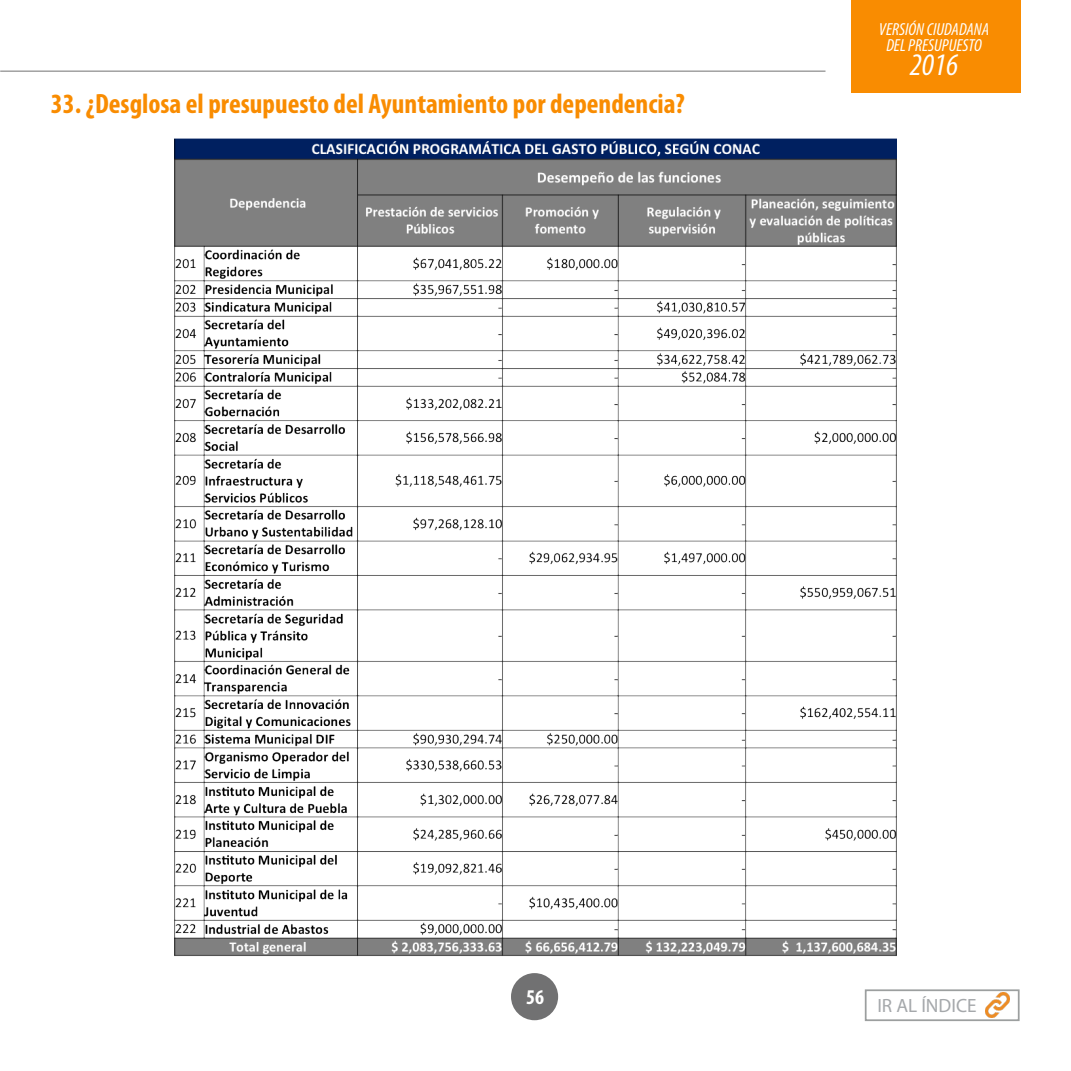
<style>
.page{position:relative;width:1071px;height:1071px;background:#fff}
.page>*{position:absolute;margin:0;border:0;box-sizing:border-box;transform-origin:0 0}
.t1{font:italic condensed 31.5px "Myriad Pro";color:#fff}
.t2{font:700 condensed 28px "Myriad Pro";color:#f98c01}
.t3{font:700 condensed 21px "Myriad Pro";color:#fff}
.t4{font:19.25px "Myriad Pro";color:#a5a8ab}
.t5{font:italic condensed 17.5px "Myriad Pro";color:#fff}
</style>
<div class="page">
<div style="left:511px;top:973px;width:47px;height:47px;background:#717172;border-radius:50%"></div>
<hr style="left:0;top:71px;width:826px;height:1px;background:#717172">
<div style="left:851px;top:0;width:169px;height:92px;background:#f98c01"></div>
<div style="left:865px;top:989px;width:155px;height:32px;border:2px solid #9c9f9f"></div>
<img style="left:985px;top:993px;width:25px;height:24px">
<img style="left:174px;top:138px;width:723px;height:819px">
<p class="t2" style="left:51px;top:86px;width:635px">33. ¿Desglosa el presupuesto del Ayuntamiento por dependencia?</p>
<p class="t5" style="left:879px;top:19px;width:112px">VERSIÓN CIUDADANA</p>
<p class="t5" style="left:886px;top:35px;width:97px">DEL PRESUPUESTO</p>
<p class="t1" style="left:910px;top:45px;width:50px">2016</p>
<p class="t3" style="left:526px;top:984px;width:19px">56</p>
<p class="t4" style="left:877px;top:994px;width:101px">IR AL ÍNDICE</p>
</div>
